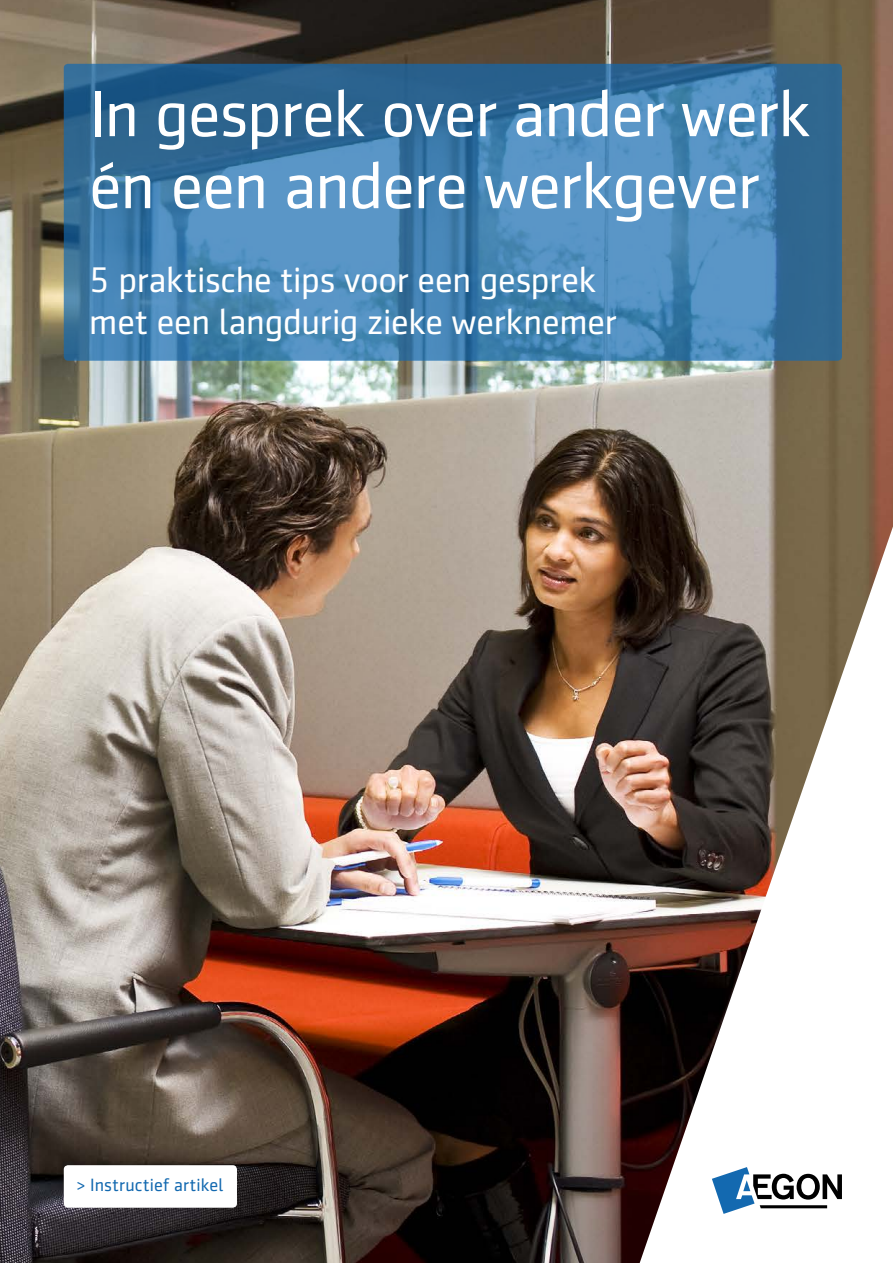
<style>
.page{position:relative;width:893px;height:1263px;background:#fff}
.page>*{position:absolute;margin:0;border:0;box-sizing:border-box;transform-origin:0 0}
.t1{font:66px/72px "Sentico Sans DT";letter-spacing:-.015em;color:#fff}
.t2{font:36px/42px "Sentico Sans DT";letter-spacing:-.005em;color:#fff}
.t3{font:18px "Sentico Sans DT";letter-spacing:.005em;color:#1369b0}
</style>
<div class="page">
<img style="left:0;top:0;width:893px;height:1263px">
<svg style="left:635px;top:489px;width:258px;height:774px"></svg>
<svg style="left:64px;top:64px;width:778px;height:297px;background:#417eac"></svg>
<div style="left:64px;top:1165px;width:173px;height:43px;background:#fff;border-radius:4px"></div>
<svg style="left:712px;top:1167px;width:130px;height:47px"></svg>
<h1 class="t1" style="left:89px;top:78px;width:723px">In gesprek over ander werk én een andere werkgever</h1>
<p class="t2" style="left:89px;top:259px;width:529px">5 praktische tips voor een gesprek met een langdurig zieke werknemer</p>
<p class="t3" style="left:77px;top:1175px;width:148px">&gt; Instructief artikel</p>
</div>
